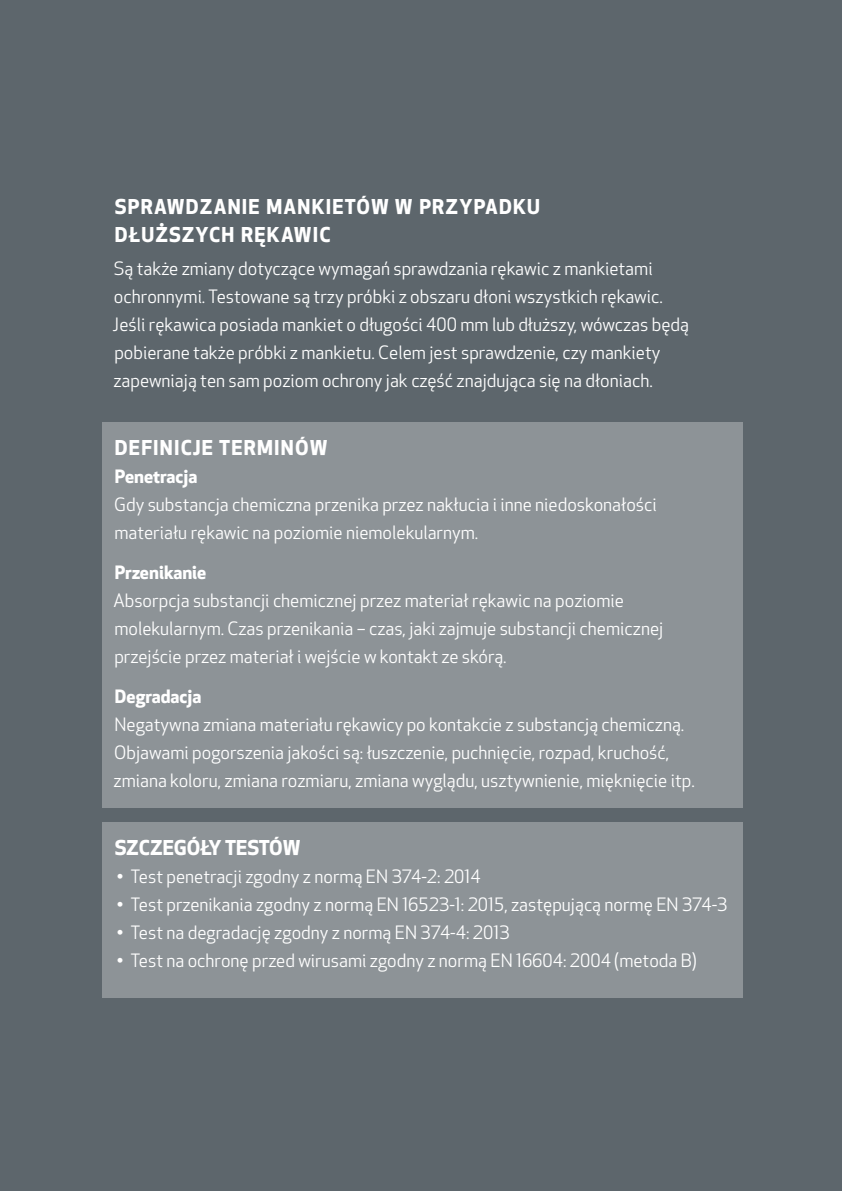
<style>
.page{position:relative;width:842px;height:1191px;background:#5d666c}
.page>*{position:absolute;margin:0;border:0;box-sizing:border-box;transform-origin:0 0}
.t1{font:700 20px/28px "Apex New";letter-spacing:.06em;color:#fff}
.t2{font:700 20px "Apex New";color:#fff}
.t3{font:18px/28px "Apex New";color:#fff}
.t4{font:700 18px "Apex New";color:#fff}
</style>
<div class="page">
<div style="left:102px;top:422px;width:641px;height:386px;background:#8d9397"></div>
<div style="left:102px;top:822px;width:641px;height:176px;background:#8d9397"></div>
<p class="t1" style="left:115px;top:191px;width:427px">SPRAWDZANIE MANKIETÓW W PRZYPADKU<br>DŁUŻSZYCH RĘKAWIC</p>
<p class="t3" style="left:113px;top:255px;width:578px">Są także zmiany dotyczące wymagań sprawdzania rękawic z mankietami ochronnymi. Testowane są trzy próbki z obszaru dłoni wszystkich rękawic.<br>Jeśli rękawica posiada mankiet o długości 400 mm lub dłuższy, wówczas będą pobierane także próbki z mankietu. Celem jest sprawdzenie, czy mankiety zapewniają ten sam poziom ochrony jak część znajdująca się na dłoniach.</p>
<p class="t1" style="left:115px;top:433px;width:214px">DEFINICJE TERMINÓW</p>
<p class="t4" style="left:115px;top:463px;width:84px">Penetracja</p>
<p class="t3" style="left:114px;top:491px;width:544px">Gdy substancja chemiczna przenika przez nakłucia i inne niedoskonałości materiału rękawic na poziomie niemolekularnym.</p>
<p class="t4" style="left:115px;top:559px;width:93px">Przenikanie</p>
<p class="t3" style="left:113px;top:587px;width:551px">Absorpcja substancji chemicznej przez materiał rękawic na poziomie molekularnym. Czas przenikania – czas, jaki zajmuje substancji chemicznej przejście przez materiał i wejście w kontakt ze skórą.</p>
<p class="t4" style="left:115px;top:684px;width:88px">Degradacja</p>
<p class="t3" style="left:113px;top:711px;width:583px">Negatywna zmiana materiału rękawicy po kontakcie z substancją chemiczną.<br>Objawami pogorszenia jakości są: łuszczenie, puchnięcie, rozpad, kruchość, zmiana koloru, zmiana rozmiaru, zmiana wyglądu, usztywnienie, mięknięcie itp.</p>
<p class="t2" style="left:115px;top:833px;width:187px">SZCZEGÓŁY TESTÓW</p>
<p class="t3" style="left:117px;top:863px;width:365px">• Test penetracji zgodny z normą EN 374-2: 2014</p>
<p class="t3" style="left:117px;top:891px;width:612px">• Test przenikania zgodny z normą EN 16523-1: 2015, zastępującą normę EN 374-3</p>
<p class="t3" style="left:117px;top:919px;width:394px">• Test na degradację zgodny z normą EN 374-4: 2013</p>
<p class="t3" style="left:117px;top:947px;width:582px">• Test na ochronę przed wirusami zgodny z normą EN 16604: 2004 (metoda B)</p>
</div>
